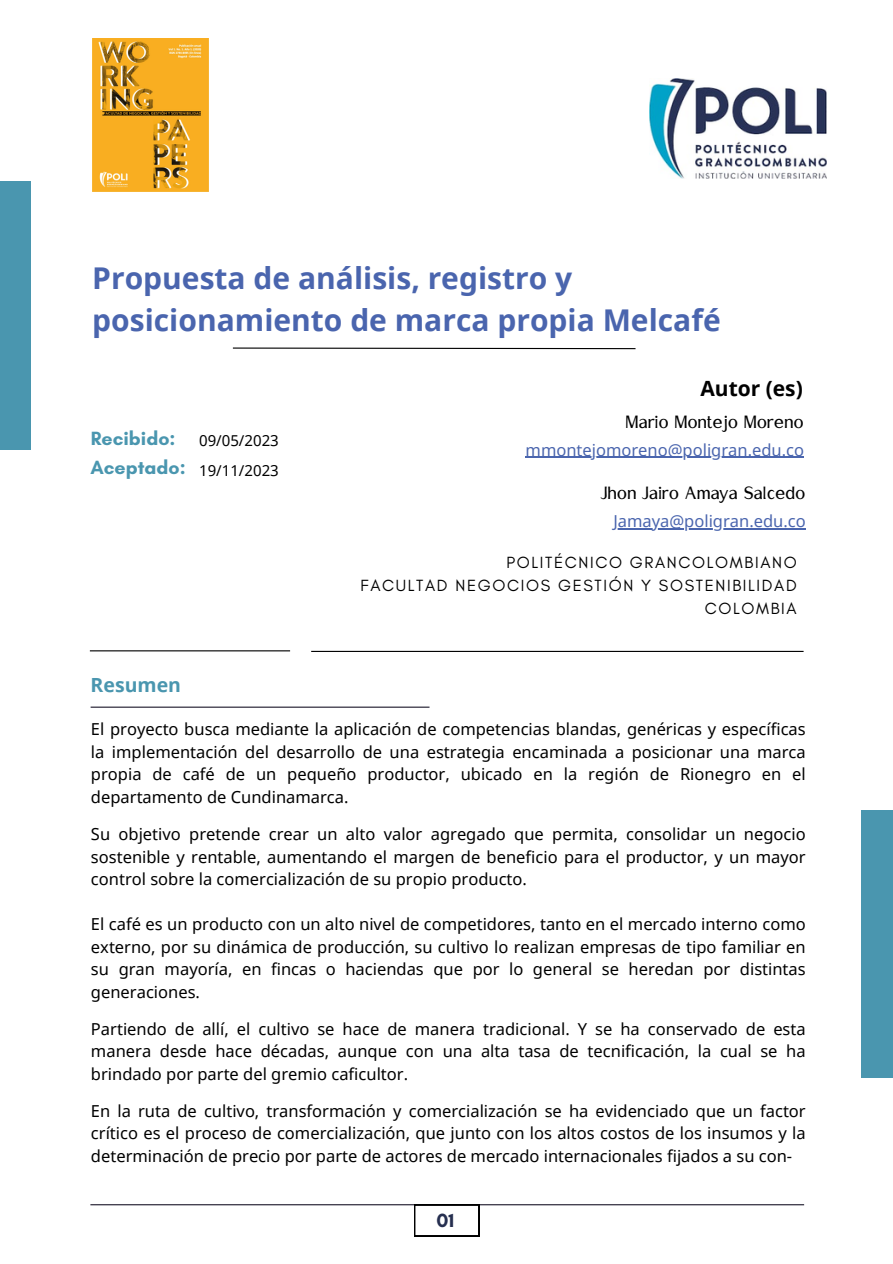
<style>
.page{position:relative;width:893px;height:1264px;background:#fff}
.page>*{position:absolute;margin:0;border:0;box-sizing:border-box;transform-origin:0 0}
.t1{font:700 30px/41.7px "Noto Sans";color:#4a65ae}
.t2{font:21px "Rachana";color:#000}
.t3{font:700 21px "Noto Sans";color:#000}
.t4{font:700 19.5px "Glacial Indifference";color:#4a96af}
.t5{font:700 19.5px "Noto Sans";color:#4a96af}
.t6{font:700 19.5px "Glacial Indifference";color:#262f50}
.t7{font:16.5px/22.5px "Noto Sans";color:#000;text-align:justify}
.t8{font:16.5px/22.5px "Glacial Indifference";letter-spacing:.1em;color:#000;text-align:right}
.t9{font:16.5px "Noto Sans";color:#4a65ae}
.t10{font:15px "Noto Sans";color:#000}
</style>
<div class="page">
<div style="left:0;top:181px;width:31px;height:268px;background:#4a96af"></div>
<div style="left:861px;top:810px;width:31px;height:268px;background:#4a96af"></div>
<hr style="left:90px;top:650px;width:200px;height:1px;background:#000">
<hr style="left:311px;top:651px;width:492px;height:1px;background:#000">
<svg style="left:232px;top:347px;width:404px;height:3px"></svg>
<img style="left:649px;top:78px;width:177px;height:100px">
<hr style="left:525px;top:457px;width:279px;height:1px;background:#4a65ae">
<hr style="left:91px;top:706px;width:338px;height:1px;background:#1a172a">
<hr style="left:90px;top:1204px;width:714px;height:1px;background:#1a172a">
<svg style="left:414px;top:1204px;width:65px;height:32px"></svg>
<hr style="left:613px;top:528px;width:192px;height:1px;background:#4a65ae">
<img style="left:93px;top:38px;width:115px;height:153px">
<p class="t1" style="left:92px;top:256px;width:630px">Propuesta de análisis, registro y posicionamiento de marca propia Melcafé</p>
<h2 class="t4" style="left:91px;top:426px;width:86px">Recibido:</h2>
<p class="t10" style="left:199px;top:430px;width:81px">09/05/2023</p>
<h3 class="t10" style="left:199px;top:460px;width:81px">19/11/2023</h3>
<p class="t4" style="left:90px;top:456px;width:97px">Aceptado:</p>
<h2 class="t3" style="left:700px;top:373px;width:104px">Autor (es)</h2>
<h1 class="t2" style="left:625px;top:408px;width:179px">Mario Montejo Moreno</h1>
<h2 class="t9" style="left:525px;top:438px;width:280px">mmontejomoreno@poligran.edu.co</h2>
<p class="t2" style="left:600px;top:479px;width:206px">Jhon Jairo Amaya Salcedo</p>
<p class="t9" style="left:613px;top:509px;width:194px">Jamaya@poligran.edu.co</p>
<p class="t8" style="left:360px;top:551px;width:438px">POLITÉCNICO GRANCOLOMBIANO<br>FACULTAD NEGOCIOS GESTIÓN Y SOSTENIBILIDAD<br>COLOMBIA</p>
<p class="t5" style="left:91px;top:671px;width:92px">Resumen</p>
<h3 class="t7" style="left:91px;top:717px;width:716px">El proyecto busca mediante la aplicación de competencias blandas, genéricas y específicas la implementación del desarrollo de una estrategia encaminada a posicionar una marca propia de café de un pequeño productor, ubicado en la región de Rionegro en el departamento de Cundinamarca.</h3>
<h4 class="t7" style="left:91px;top:822px;width:716px">Su objetivo pretende crear un alto valor agregado que permita, consolidar un negocio sostenible y rentable, aumentando el margen de beneficio para el productor, y un mayor control sobre la comercialización de su propio producto.</h4>
<p class="t7" style="left:91px;top:912px;width:716px">El café es un producto con un alto nivel de competidores, tanto en el mercado interno como externo, por su dinámica de producción, su cultivo lo realizan empresas de tipo familiar en su gran mayoría, en fincas o haciendas que por lo general se heredan por distintas generaciones.</p>
<p class="t7" style="left:91px;top:1017px;width:716px">Partiendo de allí, el cultivo se hace de manera tradicional. Y se ha conservado de esta manera desde hace décadas, aunque con una alta tasa de tecnificación, la cual se ha brindado por parte del gremio caficultor.</p>
<p class="t7" style="left:91px;top:1099px;width:716px">En la ruta de cultivo, transformación y comercialización se ha evidenciado que un factor crítico es el proceso de comercialización, que junto con los altos costos de los insumos y la determinación de precio por parte de actores de mercado internacionales fijados a su con-</p>
<p class="t6" style="left:436px;top:1208px;width:19px">01</p>
</div>
